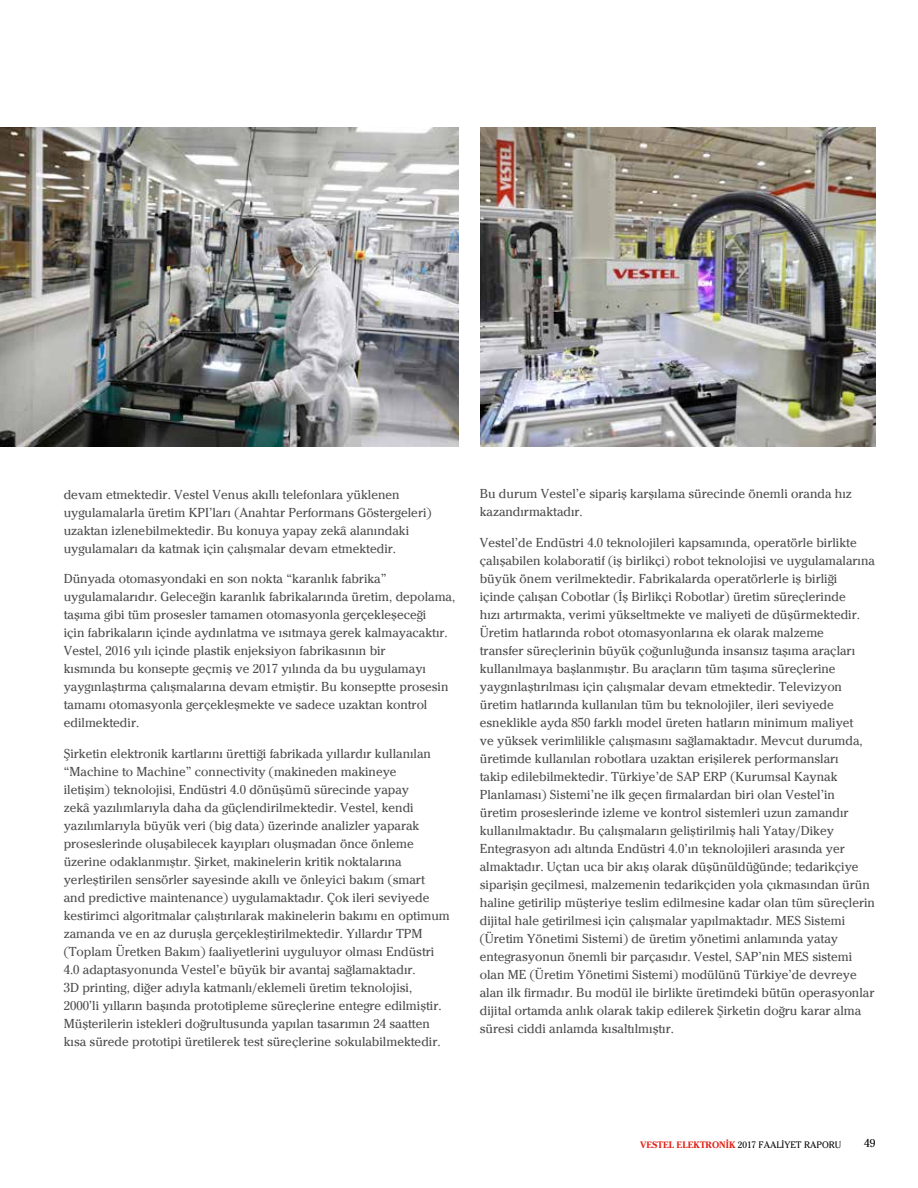
<style>
.page{position:relative;width:918px;height:1188px;background:#fff}
.page>*{position:absolute;margin:0;border:0;box-sizing:border-box;transform-origin:0 0}
.t1{font:13.5px/18px "Cheltenham";color:#4d4d4f}
.t2{font:12px "Cheltenham";color:#000}
.t3{font:9.75px "Cheltenham";color:#000}
.s1{font-weight:700;color:#e2231a}
</style>
<div class="page">
<img style="left:0;top:128px;width:459px;height:318px">
<img style="left:480px;top:128px;width:395px;height:318px">
<p class="t1" style="left:64px;top:485px;width:369px">devam etmektedir. Vestel Venus akıllı telefonlara yüklenen uygulamalarla üretim KPI’ları (Anahtar Performans Göstergeleri) uzaktan izlenebilmektedir. Bu konuya yapay zekâ alanındaki uygulamaları da katmak için çalışmalar devam etmektedir.</p>
<p class="t1" style="left:64px;top:570px;width:393px">Dünyada otomasyondaki en son nokta “karanlık fabrika” uygulamalarıdır. Geleceğin karanlık fabrikalarında üretim, depolama, taşıma gibi tüm prosesler tamamen otomasyonla gerçekleşeceği<br>için fabrikaların içinde aydınlatma ve ısıtmaya gerek kalmayacaktır.<br>Vestel, 2016 yılı içinde plastik enjeksiyon fabrikasının bir<br>kısmında bu konsepte geçmiş ve 2017 yılında da bu uygulamayı yaygınlaştırma çalışmalarına devam etmiştir. Bu konseptte prosesin tamamı otomasyonla gerçekleşmekte ve sadece uzaktan kontrol edilmektedir.</p>
<p class="t1" style="left:64px;top:744px;width:388px">Şirketin elektronik kartlarını ürettiği fabrikada yıllardır kullanılan “Machine to Machine” connectivity (makineden makineye<br>iletişim) teknolojisi, Endüstri 4.0 dönüşümü sürecinde yapay<br>zekâ yazılımlarıyla daha da güçlendirilmektedir. Vestel, kendi yazılımlarıyla büyük veri (big data) üzerinde analizler yaparak proseslerinde oluşabilecek kayıpları oluşmadan önce önleme üzerine odaklanmıştır. Şirket, makinelerin kritik noktalarına yerleştirilen sensörler sayesinde akıllı ve önleyici bakım (smart<br>and predictive maintenance) uygulamaktadır. Çok ileri seviyede kestirimci algoritmalar çalıştırılarak makinelerin bakımı en optimum zamanda ve en az duruşla gerçekleştirilmektedir. Yıllardır TPM (Toplam Üretken Bakım) faaliyetlerini uyguluyor olması Endüstri 4.0 adaptasyonunda Vestel’e büyük bir avantaj sağlamaktadır.<br>3D printing, diğer adıyla katmanlı/eklemeli üretim teknolojisi, 2000’li yılların başında prototipleme süreçlerine entegre edilmiştir.<br>Müşterilerin istekleri doğrultusunda yapılan tasarımın 24 saatten kısa sürede prototipi üretilerek test süreçlerine sokulabilmektedir.</p>
<p class="t1" style="left:480px;top:485px;width:374px">Bu durum Vestel’e sipariş karşılama sürecinde önemli oranda hız kazandırmaktadır.</p>
<p class="t1" style="left:480px;top:534px;width:397px">Vestel’de Endüstri 4.0 teknolojileri kapsamında, operatörle birlikte çalışabilen kolaboratif (iş birlikçi) robot teknolojisi ve uygulamalarına büyük önem verilmektedir. Fabrikalarda operatörlerle iş birliği içinde çalışan Cobotlar (İş Birlikçi Robotlar) üretim süreçlerinde<br>hızı artırmakta, verimi yükseltmekte ve maliyeti de düşürmektedir.<br>Üretim hatlarında robot otomasyonlarına ek olarak malzeme<br>transfer süreçlerinin büyük çoğunluğunda insansız taşıma araçları kullanılmaya başlanmıştır. Bu araçların tüm taşıma süreçlerine yaygınlaştırılması için çalışmalar devam etmektedir. Televizyon üretim hatlarında kullanılan tüm bu teknolojiler, ileri seviyede esneklikle ayda 850 farklı model üreten hatların minimum maliyet<br>ve yüksek verimlilikle çalışmasını sağlamaktadır. Mevcut durumda, üretimde kullanılan robotlara uzaktan erişilerek performansları<br>takip edilebilmektedir. Türkiye’de SAP ERP (Kurumsal Kaynak Planlaması) Sistemi’ne ilk geçen firmalardan biri olan Vestel’in üretim proseslerinde izleme ve kontrol sistemleri uzun zamandır kullanılmaktadır. Bu çalışmaların geliştirilmiş hali Yatay/Dikey Entegrasyon adı altında Endüstri 4.0’ın teknolojileri arasında yer almaktadır. Uçtan uca bir akış olarak düşünüldüğünde; tedarikçiye siparişin geçilmesi, malzemenin tedarikçiden yola çıkmasından ürün haline getirilip müşteriye teslim edilmesine kadar olan tüm süreçlerin dijital hale getirilmesi için çalışmalar yapılmaktadır. MES Sistemi (Üretim Yönetimi Sistemi) de üretim yönetimi anlamında yatay entegrasyonun önemli bir parçasıdır. Vestel, SAP’nin MES sistemi olan ME (Üretim Yönetimi Sistemi) modülünü Türkiye’de devreye alan ilk firmadır. Bu modül ile birlikte üretimdeki bütün operasyonlar dijital ortamda anlık olarak takip edilerek Şirketin doğru karar alma süresi ciddi anlamda kısaltılmıştır.</p>
<p class="t3" style="left:640px;top:1139px;width:203px"><span class="s1">VESTEL ELEKTRONİK</span> 2017 FAALİYET RAPORU</p>
<p class="t2" style="left:864px;top:1136px;width:13px">49</p>
</div>
